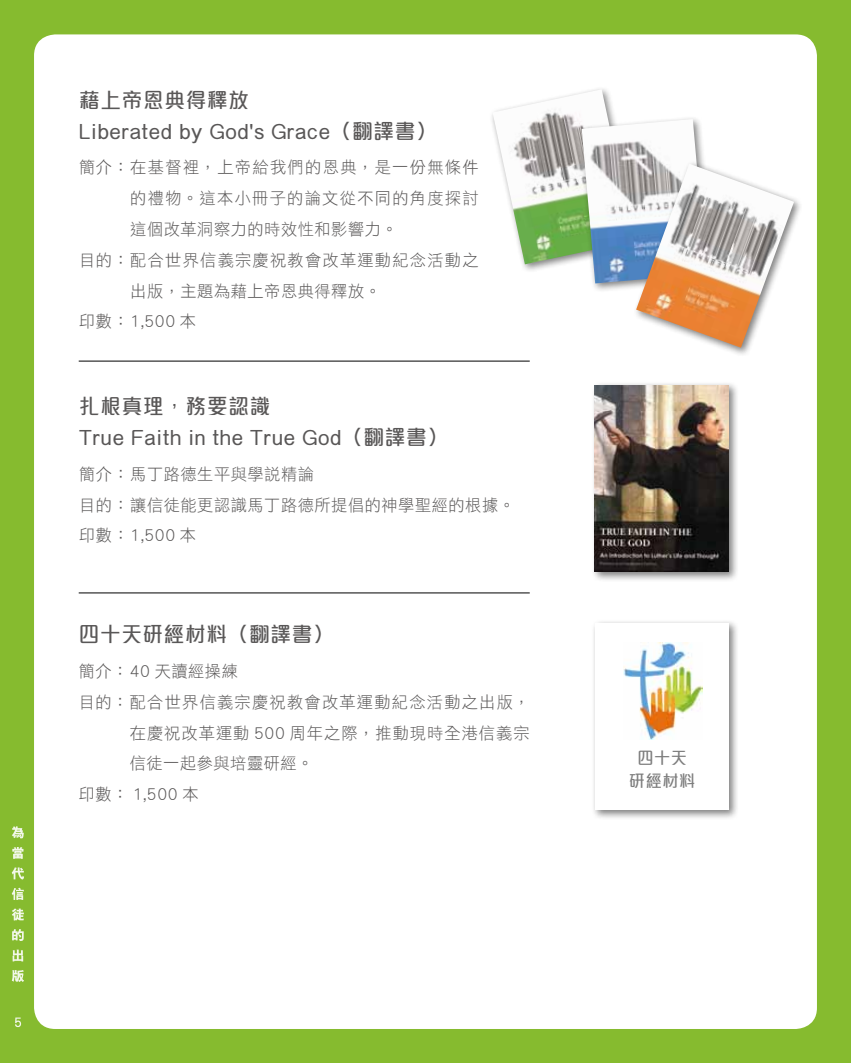
<style>
.page{position:relative;width:851px;height:1063px;background:#fff}
.page>*{position:absolute;margin:0;border:0;box-sizing:border-box;transform-origin:0 0}
.t1{font:500 21px/30.8px "M Elle HK";letter-spacing:.035em;color:#595757}
.t2{font:16.5px/30.8px "DF Li Hei HK W3";letter-spacing:.035em;color:#595757}
.t3{font:16.5px "DF Li Hei HK W3";letter-spacing:.065em;color:#595757}
.t4{font:16.5px "DF Li Hei HK W3";letter-spacing:.085em;color:#595757}
.t5{font:500 16.5px/22.5px "M Elle HK";letter-spacing:.035em;color:#7d7d7d;text-align:center}
</style>
<div class="page">
<div style="left:0;top:0;width:850px;height:1063px;background:#86bb2f"></div>
<div style="left:34px;top:34px;width:782px;height:995px;background:#fff;border-radius:21px"></div>
<svg style="left:12px;top:826px;width:12px;height:201px"></svg>
<hr style="left:79px;top:361px;width:450px;height:1px;background:#000">
<hr style="left:79px;top:593px;width:450px;height:1px;background:#000">
<div style="left:489px;top:86px;width:154px;height:188px;background:#000;opacity:.5"></div>
<img style="left:492px;top:89px;width:142px;height:175px">
<div style="left:590px;top:382px;width:148px;height:200px;background:#000;opacity:.5"></div>
<img style="left:594px;top:386px;width:134px;height:186px">
<div style="left:578px;top:115px;width:137px;height:178px;background:#000;opacity:.5"></div>
<img style="left:581px;top:119px;width:125px;height:164px">
<div style="left:590px;top:620px;width:148px;height:200px;background:#000;opacity:.5"></div>
<div style="left:594px;top:624px;width:134px;height:186px;background:#fff"></div>
<div style="left:632px;top:160px;width:171px;height:197px;background:#000;opacity:.5"></div>
<img style="left:636px;top:164px;width:158px;height:184px">
<img style="left:623px;top:643px;width:79px;height:97px">
<p class="t1" style="left:79px;top:85px;width:359px">藉上帝恩典得釋放<br>Liberated by God's Grace（翻譯書）</p>
<p class="t4" style="left:79px;top:159px;width:401px">簡介： 在基督裡，上帝給我們的恩典，是一份無條件</p>
<p class="t4" style="left:130px;top:189px;width:350px">的禮物。這本小冊子的論文從不同的角度探討</p>
<p class="t2" style="left:130px;top:213px;width:269px">這個改革洞察力的時效性和影響力。</p>
<p class="t3" style="left:79px;top:251px;width:401px">目的： 配合世界信義宗慶祝教會改革運動紀念活動之</p>
<p class="t2" style="left:130px;top:275px;width:252px">出版，主題為藉上帝恩典得釋放。</p>
<p class="t3" style="left:79px;top:312px;width:118px">印數： 1,500 本</p>
<p class="t1" style="left:79px;top:391px;width:370px">扎根真理，務要認識<br>True Faith in the True God（翻譯書）</p>
<p class="t2" style="left:79px;top:458px;width:437px">簡介： 馬丁路德生平與學說精論<br>目的： 讓信徒能更認識馬丁路德所提倡的神學聖經的根據。印數： 1,500 本</p>
<p class="t1" style="left:79px;top:619px;width:256px">四十天研經材料（翻譯書）</p>
<p class="t2" style="left:79px;top:655px;width:161px">簡介： 40 天讀經操練</p>
<p class="t3" style="left:79px;top:693px;width:452px">目的： 配合世界信義宗慶祝教會改革運動紀念活動之出版，</p>
<p class="t3" style="left:130px;top:724px;width:401px">在慶祝改革運動 500 周年之際，推動現時全港信義宗</p>
<p class="t2" style="left:130px;top:748px;width:185px">信徒一起參與培靈研經。</p>
<p class="t3" style="left:79px;top:785px;width:121px">印數： 1,500 本</p>
<p class="t5" style="left:629px;top:747px;width:68px">四十天研經材料</p>
</div>
